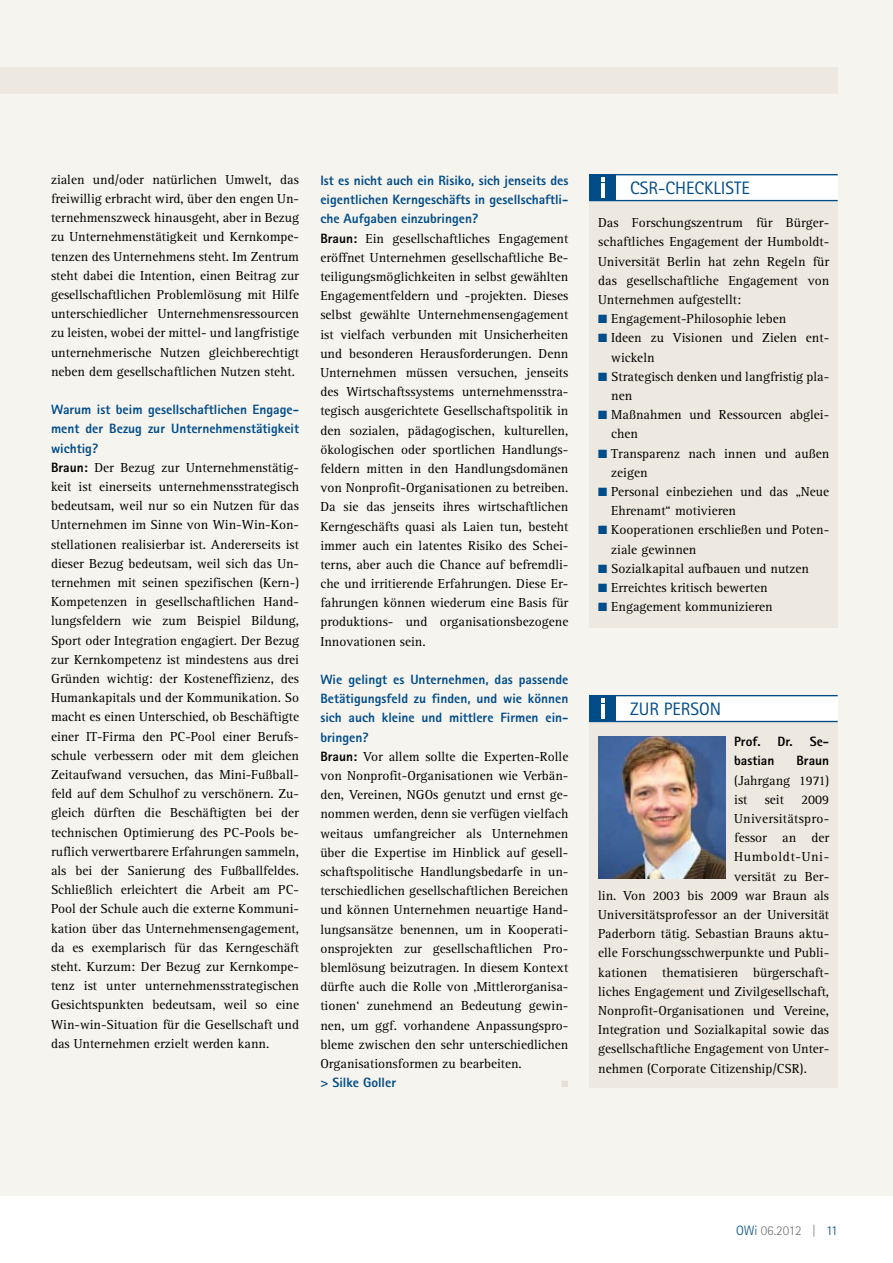
<style>
.page{position:relative;width:893px;height:1263px;background:#fff}
.page>*{position:absolute;margin:0;border:0;box-sizing:border-box;transform-origin:0 0}
.t1{font:18px "Rotis Sans Serif";color:#004c89}
.t2{font:13.5px/19.2px "Rotis Serif";color:#000}
.t3{font:800 13.5px/19.2px "Rotis Sans Serif";color:#004c89;text-align:justify}
.t4{font:800 13.5px/19.2px "Rotis Sans Serif";color:#000}
.t5{font:13.5px "Rotis Serif";letter-spacing:.02em;color:#000}
.t6{font:300 13.5px "Rotis Sans Serif";color:#707173}
.t7{font:13.5px "Rotis Serif";letter-spacing:.05em;color:#000}
.t8{font:9px "Zapf Dingbats";color:#e7e0d3}
.s1{font-family:"Rotis Sans Serif";font-weight:800}
.s2{color:#004c89}
</style>
<div class="page">
<div style="left:0;top:0;width:893px;height:1195px;background:#f6f4ef"></div>
<div style="left:0;top:67px;width:838px;height:26px;background:#ede9e0"></div>
<div style="left:590px;top:722px;width:248px;height:366px;background:#ede9e0"></div>
<img style="left:598px;top:736px;width:128px;height:142px">
<div style="left:590px;top:696px;width:248px;height:25px;background:#fff"></div>
<hr style="left:590px;top:721px;width:248px;height:1px;background:#004c89">
<hr style="left:590px;top:695px;width:248px;height:1px;background:#004c89">
<div style="left:590px;top:695px;width:26px;height:27px;background:#004c89"></div>
<hr style="left:601px;top:704px;width:4px;height:15px;background:#fff">
<svg style="left:601px;top:698px;width:4px;height:4px"></svg>
<div style="left:590px;top:201px;width:248px;height:427px;background:#ede9e0"></div>
<div style="left:590px;top:175px;width:248px;height:25px;background:#fff"></div>
<hr style="left:590px;top:200px;width:248px;height:1px;background:#004c89">
<hr style="left:590px;top:174px;width:248px;height:1px;background:#004c89">
<div style="left:590px;top:174px;width:26px;height:27px;background:#004c89"></div>
<hr style="left:601px;top:183px;width:4px;height:15px;background:#fff">
<svg style="left:601px;top:177px;width:4px;height:4px"></svg>
<p class="t2" style="left:51px;top:170px;width:250px;text-align:justify">zialen und/oder natürlichen Umwelt, das freiwillig erbracht wird, über den engen Un&shy;ternehmenszweck hinausgeht, aber in Bezug zu Unternehmenstätigkeit und Kernkompe&shy;tenzen des Unternehmens steht. Im Zentrum steht dabei die Intention, einen Beitrag zur gesellschaftlichen Problemlösung mit Hilfe unterschiedlicher Unternehmensressourcen zu leisten, wobei der mittel- und langfristige unternehmerische Nutzen gleichberechtigt neben dem gesellschaftlichen Nutzen steht.</p>
<p class="t3" style="left:51px;top:400px;width:250px">Warum ist beim gesellschaftlichen Engage&shy;ment der Bezug zur Unternehmenstätigkeit wichtig?</p>
<p class="t2" style="left:51px;top:458px;width:250px;text-align:justify"><span class="s1">Braun:</span> Der Bezug zur Unternehmenstätig&shy;keit ist einerseits unternehmensstrategisch bedeutsam, weil nur so ein Nutzen für das Unternehmen im Sinne von Win-Win-Kon&shy;stellationen realisierbar ist. Andererseits ist dieser Bezug bedeutsam, weil sich das Un&shy;ternehmen mit seinen spezifischen (Kern-)<br>Kompetenzen in gesellschaftlichen Hand&shy;lungsfeldern wie zum Beispiel Bildung, Sport oder Integration engagiert. Der Bezug zur Kernkompetenz ist mindestens aus drei Gründen wichtig: der Kosteneffizienz, des Humankapitals und der Kommunikation. So macht es einen Unterschied, ob Beschäftigte einer IT-Firma den PC-Pool einer Berufs&shy;schule verbessern oder mit dem gleichen Zeitaufwand versuchen, das Mini-Fußball&shy;feld auf dem Schulhof zu verschönern. Zu&shy;gleich dürften die Beschäftigten bei der technischen Optimierung des PC-Pools be&shy;ruflich verwertbarere Erfahrungen sammeln, als bei der Sanierung des Fußballfeldes.<br>Schließlich erleichtert die Arbeit am PC-Pool der Schule auch die externe Kommuni&shy;kation über das Unternehmensengagement, da es exemplarisch für das Kerngeschäft steht. Kurzum: Der Bezug zur Kernkompe&shy;tenz ist unter unternehmensstrategischen Gesichtspunkten bedeutsam, weil so eine Win-win-Situation für die Gesellschaft und das Unternehmen erzielt werden kann.</p>
<p class="t3" style="left:320px;top:171px;width:250px">Ist es nicht auch ein Risiko, sich jenseits des eigentlichen Kerngeschäfts in gesellschaftli&shy;che Aufgaben einzubringen?</p>
<p class="t2" style="left:320px;top:229px;width:250px;text-align:justify"><span class="s1">Braun:</span> Ein gesellschaftliches Engagement eröffnet Unternehmen gesellschaftliche Be&shy;teiligungsmöglichkeiten in selbst gewählten Engagementfeldern und -projekten. Dieses selbst gewählte Unternehmensengagement ist vielfach verbunden mit Unsicherheiten und besonderen Herausforderungen. Denn Unternehmen müssen versuchen, jenseits des Wirtschaftssystems unternehmensstra&shy;tegisch ausgerichtete Gesellschaftspolitik in den sozialen, pädagogischen, kulturellen, ökologischen oder sportlichen Handlungs&shy;feldern mitten in den Handlungsdomänen von Nonprofit-Organisationen zu betreiben.<br>Da sie das jenseits ihres wirtschaftlichen Kerngeschäfts quasi als Laien tun, besteht immer auch ein latentes Risiko des Schei&shy;terns, aber auch die Chance auf befremdli&shy;che und irritierende Erfahrungen. Diese Er&shy;fahrungen können wiederum eine Basis für produktions- und organisationsbezogene Innovationen sein.</p>
<p class="t3" style="left:320px;top:670px;width:250px">Wie gelingt es Unternehmen, das passende Betätigungsfeld zu finden, und wie können sich auch kleine und mittlere Firmen ein&shy;bringen?</p>
<p class="t2" style="left:320px;top:747px;width:250px;text-align:justify"><span class="s1">Braun:</span> Vor allem sollte die Experten-Rolle von Nonprofit-Organisationen wie Verbän&shy;den, Vereinen, NGOs genutzt und ernst ge&shy;nommen werden, denn sie verfügen vielfach weitaus umfangreicher als Unternehmen über die Expertise im Hinblick auf gesell&shy;schaftspolitische Handlungsbedarfe in un&shy;terschiedlichen gesellschaftlichen Bereichen und können Unternehmen neuartige Hand&shy;lungsansätze benennen, um in Kooperati&shy;onsprojekten zur gesellschaftlichen Pro&shy;blemlösung beizutragen. In diesem Kontext dürfte auch die Rolle von ‚Mittlerorganisa&shy;tionen‘ zunehmend an Bedeutung gewin&shy;nen, um ggf. vorhandene Anpassungspro&shy;bleme zwischen den sehr unterschiedlichen Organisationsformen zu bearbeiten.</p>
<p class="t3" style="left:320px;top:1073px;width:77px">&gt; Silke Goller</p>
<p class="t8" style="left:561px;top:1080px;width:8px">■</p>
<h1 class="t1" style="left:630px;top:178px;width:121px">CSR-CHECKLISTE</h1>
<p class="t2" style="left:598px;top:213px;width:233px;text-align:justify">Das Forschungszentrum für Bürger&shy;schaftliches Engagement der Humboldt-Universität Berlin hat zehn Regeln für das gesellschaftliche Engagement von Unternehmen aufgestellt:</p>
<p class="t2" style="left:598px;top:309px;width:190px"><span class="s2">■</span> Engagement-Philosophie leben</p>
<p class="t2" style="left:611px;top:329px;width:219px;text-indent:-13px"><span class="s2">■</span> Ideen zu Visionen und Zielen ent&shy;wickeln</p>
<p class="t2" style="left:611px;top:367px;width:219px;text-indent:-13px"><span class="s2">■</span> Strategisch denken und langfristig pla&shy;nen</p>
<p class="t2" style="left:611px;top:405px;width:219px;text-indent:-13px"><span class="s2">■</span> Maßnahmen und Ressourcen abglei&shy;chen</p>
<p class="t2" style="left:611px;top:444px;width:219px;text-indent:-13px"><span class="s2">■</span> Transparenz nach innen und außen zeigen</p>
<p class="t2" style="left:611px;top:482px;width:219px;text-indent:-13px"><span class="s2">■</span> Personal einbeziehen und das „Neue<br>Ehrenamt“ motivieren</p>
<p class="t2" style="left:611px;top:521px;width:219px;text-indent:-13px"><span class="s2">■</span> Kooperationen erschließen und Poten&shy;ziale gewinnen</p>
<p class="t2" style="left:598px;top:559px;width:212px"><span class="s2">■</span> Sozialkapital aufbauen und nutzen</p>
<p class="t2" style="left:598px;top:578px;width:171px"><span class="s2">■</span> Erreichtes kritisch bewerten</p>
<p class="t2" style="left:598px;top:597px;width:176px"><span class="s2">■</span> Engagement kommunizieren</p>
<h1 class="t1" style="left:630px;top:699px;width:92px">ZUR PERSON</h1>
<p class="t4" style="left:734px;top:732px;width:96px">Prof. Dr. Se&shy;bastian</p>
<p class="t4" style="left:796px;top:751px;width:34px">Braun</p>
<p class="t2" style="left:734px;top:771px;width:96px">(Jahrgang 1971) ist</p>
<p class="t2" style="left:765px;top:790px;width:21px">seit</p>
<p class="t2" style="left:801px;top:790px;width:30px">2009</p>
<p class="t5" style="left:734px;top:811px;width:96px">Universitätspro-</p>
<p class="t2" style="left:734px;top:828px;width:96px">fessor an der</p>
<p class="t7" style="left:734px;top:849px;width:96px">Humboldt-Uni-</p>
<p class="t2" style="left:734px;top:867px;width:96px">versität zu Ber-</p>
<p class="t2" style="left:598px;top:886px;width:233px">lin. Von 2003 bis 2009 war Braun als</p>
<p class="t2" style="left:598px;top:905px;width:233px">Universitätsprofessor an der Universität</p>
<p class="t2" style="left:598px;top:924px;width:232px">Paderborn tätig. Sebastian Brauns aktu-</p>
<p class="t2" style="left:598px;top:944px;width:233px">elle Forschungsschwerpunkte und Publi-</p>
<p class="t2" style="left:598px;top:963px;width:233px">kationen thematisieren bürgerschaft-</p>
<p class="t2" style="left:598px;top:982px;width:233px">liches Engagement und Zivilgesellschaft,</p>
<p class="t2" style="left:598px;top:1001px;width:233px">Nonprofit-Organisationen und Vereine,</p>
<p class="t2" style="left:598px;top:1020px;width:233px">Integration und Sozialkapital sowie das</p>
<p class="t2" style="left:598px;top:1040px;width:233px">gesellschaftliche Engagement von Unter-</p>
<p class="t2" style="left:598px;top:1059px;width:210px">nehmen (Corporate Citizenship/CSR).</p>
<p class="t6" style="left:736px;top:1223px;width:103px"><span class="s2">OWi</span> 06.2012 | <span class="s2">11</span></p>
</div>
